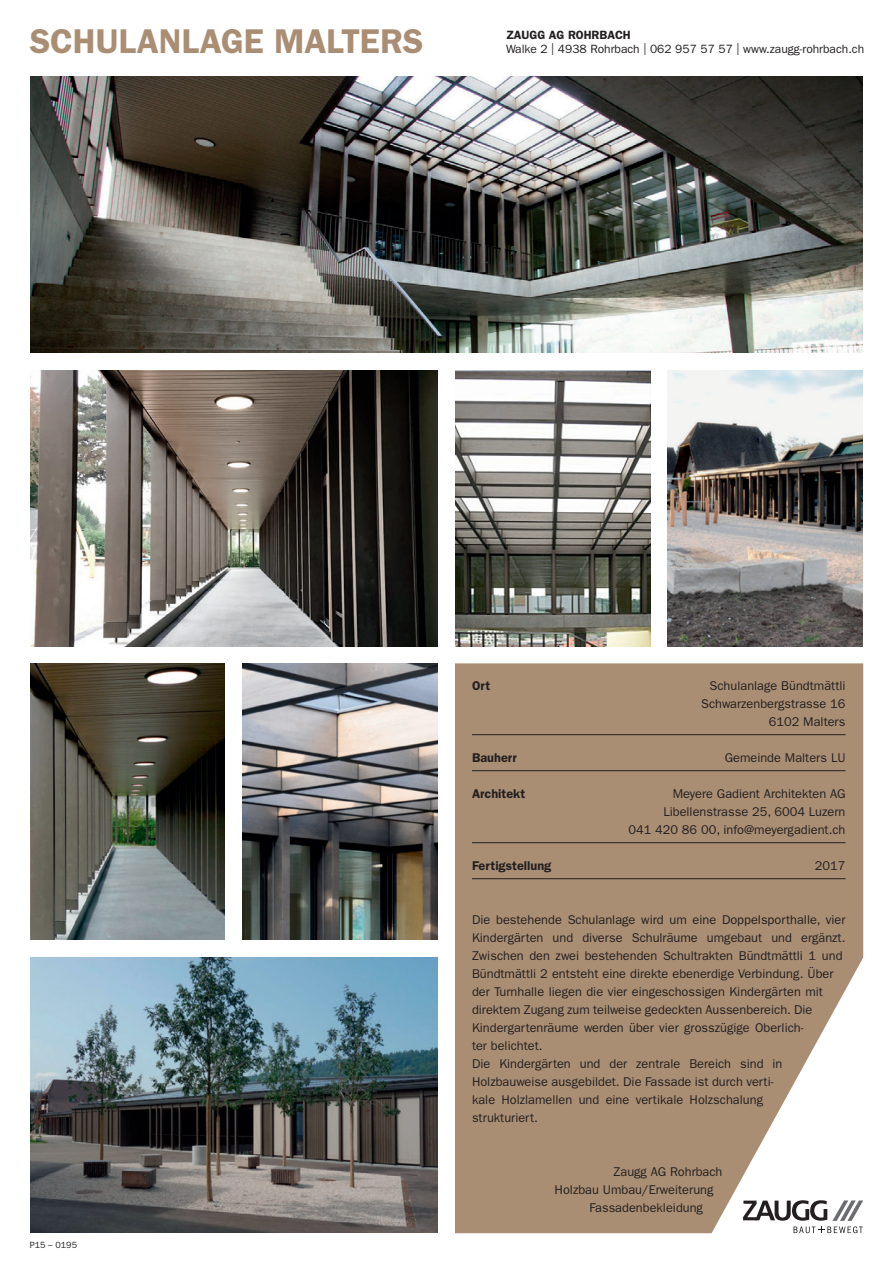
<style>
.page{position:relative;width:893px;height:1263px;background:#fff}
.page>*{position:absolute;margin:0;border:0;box-sizing:border-box;transform-origin:0 0}
.Titel{font:600 34.5px "Franklin Gothic";color:#aa8e74}
.Fliesstext{font:12.75px/18px "Franklin Gothic";color:#231f20}
.Text_mit_Linie{font:12.75px/18px "Franklin Gothic";color:#231f20;text-align:right}
.Text_ohne_Linie{font:12.75px "Franklin Gothic";color:#231f20}
.Text_mit_Linie-2{font:600 12.75px "Franklin Gothic";color:#231f20}
.t1{font:12px "Franklin Gothic";color:#231f20}
.t2{font:600 12px "Franklin Gothic";color:#231f20}
.Fliesstext-2{font:9px "Franklin Gothic";color:#231f20}
</style>
<div class="page">
<svg style="left:455px;top:663px;width:408px;height:570px;background:#b0977f"></svg>
<img style="left:30px;top:957px;width:408px;height:276px">
<img style="left:30px;top:77px;width:833px;height:276px">
<img style="left:30px;top:664px;width:195px;height:275px">
<img style="left:243px;top:664px;width:195px;height:275px">
<img style="left:668px;top:370px;width:195px;height:276px">
<img style="left:455px;top:370px;width:195px;height:276px">
<img style="left:30px;top:370px;width:408px;height:276px">
<hr style="left:472px;top:734px;width:373px;height:1px;background:#231f20">
<hr style="left:472px;top:770px;width:373px;height:1px;background:#231f20">
<hr style="left:472px;top:842px;width:373px;height:1px;background:#231f20">
<hr style="left:472px;top:878px;width:373px;height:1px;background:#231f20">
<p class="Titel" style="left:30px;top:21px;width:395px">SCHULANLAGE MALTERS</p>
<p class="t2" style="left:506px;top:28px;width:126px">ZAUGG AG ROHRBACH</p>
<p class="t1" style="left:506px;top:42px;width:360px">Walke 2 | 4938 Rohrbach | 062 957 57 57 | www.zaugg-rohrbach.ch</p>
<p class="Fliesstext-2" style="left:30px;top:1240px;width:49px">P15 – 0195</p>
<p class="Text_mit_Linie-2" style="left:472px;top:678px;width:20px">Ort</p>
<p class="Text_mit_Linie" style="left:701px;top:677px;width:146px">Schulanlage Bündtmättli<br>Schwarzenbergstrasse 16<br>6102 Malters</p>
<p class="Text_mit_Linie-2" style="left:472px;top:750px;width:46px">Bauherr</p>
<p class="Text_mit_Linie" style="left:725px;top:749px;width:122px">Gemeinde Malters LU</p>
<p class="Text_mit_Linie-2" style="left:472px;top:786px;width:55px">Architekt</p>
<p class="Text_mit_Linie" style="left:628px;top:785px;width:219px">Meyere Gadient Architekten AG<br>Libellenstrasse 25, 6004 Luzern<br>041 420 86 00, info@meyergadient.ch</p>
<p class="Text_mit_Linie-2" style="left:472px;top:858px;width:81px">Fertigstellung</p>
<p class="Text_mit_Linie" style="left:815px;top:857px;width:32px">2017</p>
<p class="Fliesstext" style="left:472px;top:911px;width:375px">Die bestehende Schulanlage wird um eine Doppelsporthalle, vier Kindergärten und diverse Schulräume umgebaut und ergänzt.<br>Zwischen den zwei bestehenden Schultrakten Bündtmättli 1 und Bündtmättli 2 entsteht eine direkte ebenerdige Verbindung. Über der Turnhalle liegen die vier eingeschossigen Kindergärten mit direktem Zugang zum teilweise gedeckten Aussenbereich. Die Kindergartenräume werden über vier grosszügige Oberlich-<br>ter belichtet.</p>
<p class="Fliesstext" style="left:472px;top:1055px;width:312px">Die Kindergärten und der zentrale Bereich sind in Holzbauweise ausgebildet. Die Fassade ist durch verti&shy;kale Holzlamellen und eine vertikale Holzschalung strukturiert.</p>
<p class="Text_ohne_Linie" style="left:614px;top:1164px;width:110px">Zaugg AG Rohrbach</p>
<p class="Text_ohne_Linie" style="left:555px;top:1182px;width:160px">Holzbau Umbau/Erweiterung</p>
<p class="Text_ohne_Linie" style="left:589px;top:1200px;width:115px">Fassadenbekleidung</p>
</div>
